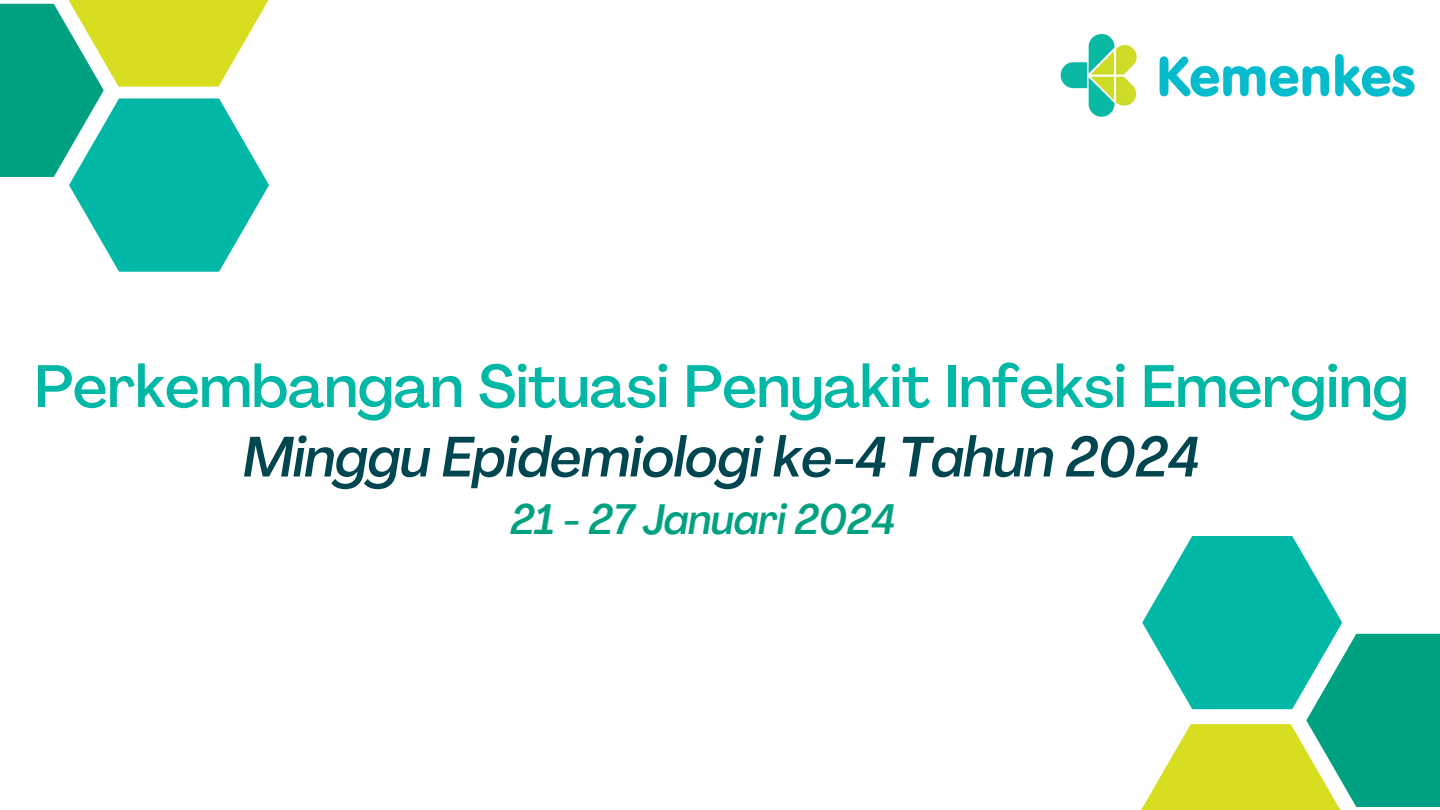
<style>
.page{position:relative;width:1440px;height:810px;background:#fff}
.page>*{position:absolute;margin:0;border:0;box-sizing:border-box;transform-origin:0 0}
.t1{font:500 59px "Agrandir";color:#00b8a5}
.t2{font:italic 500 56px "Agrandir";color:#004651}
.t3{font:italic 500 42px "Agrandir";color:#00a181}
</style>
<div class="page">
<svg style="left:69px;top:0;width:200px;height:87px;fill:#d6de1f"></svg>
<div style="left:0;top:4px;width:104px;height:173px;background:#00a181"></div>
<svg style="left:69px;top:98px;width:200px;height:174px"></svg>
<div style="left:1141px;top:724px;width:200px;height:86px;background:#d6de1f"></div>
<svg style="left:1142px;top:536px;width:298px;height:271px"></svg>
<img style="left:1060px;top:33px;width:355px;height:84px">
<p class="t1" style="left:34px;top:363px;width:1375px">Perkembangan Situasi Penyakit Infeksi Emerging</p>
<h1 class="t2" style="left:243px;top:434px;width:958px">Minggu Epidemiologi ke-4 Tahun 2024</h1>
<h1 class="t3" style="left:510px;top:502px;width:386px">21 - 27 Januari 2024</h1>
</div>
